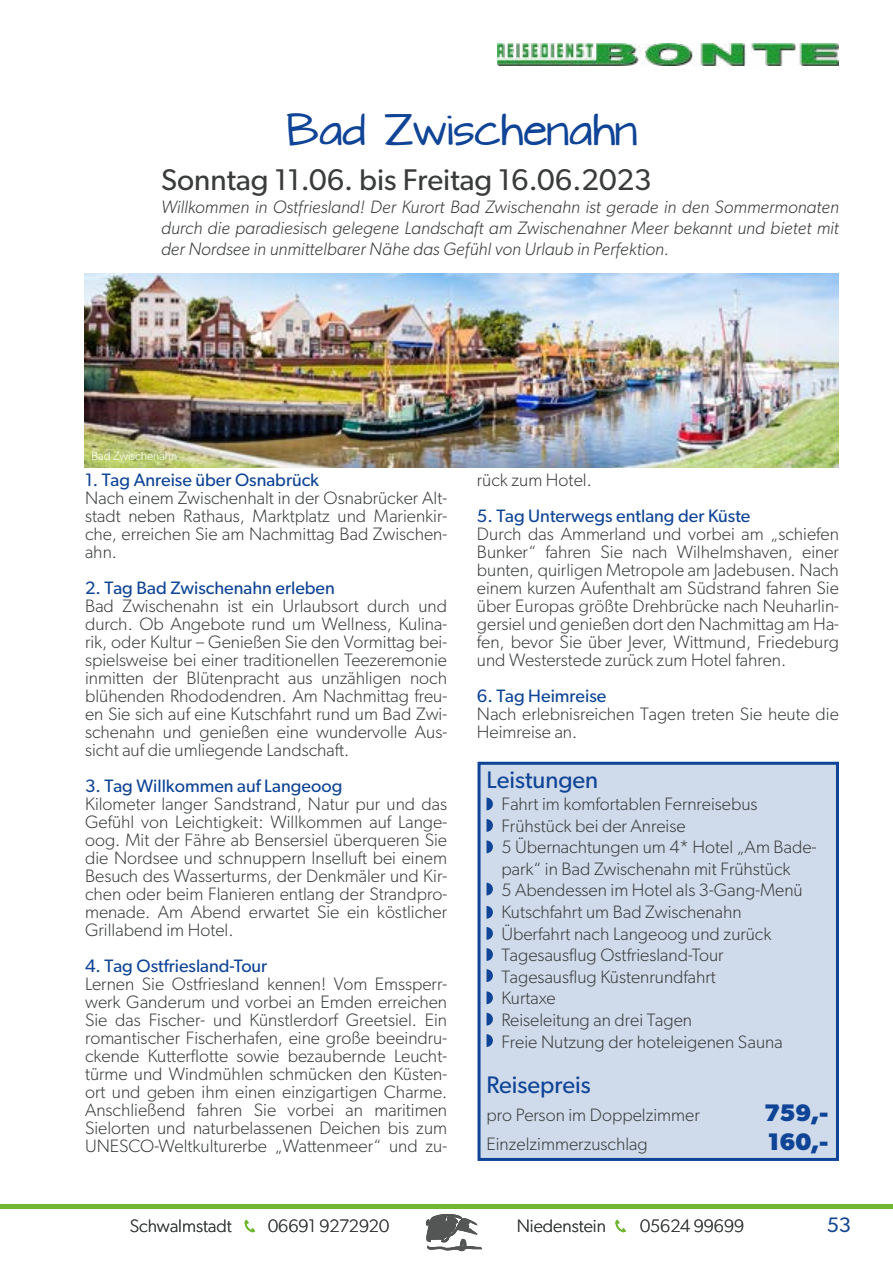
<style>
.page{position:relative;width:893px;height:1263px;background:#fff}
.page>*{position:absolute;margin:0;border:0;box-sizing:border-box;transform-origin:0 0}
.t1{font:37.5px "Architects Daughter";color:#0f4496}
.t2{font:30px "Gibson";color:#3a3c3c}
.t3{font:24px "Gibson";color:#0f4496}
.t4{font:700 24px "Gibson";color:#0f4496}
.t5{font:21px "Gibson";color:#164894}
.t6{font:300 18px/18px "Gibson";color:#3a3c3c;text-align:justify}
.t7{font:italic 300 18px/21px "Gibson";color:#3a3c3c;text-align:justify}
.t8{font:18px "Gibson";color:#0f4496}
.t9{font:300 12px "Gibson";color:#fff}
</style>
<div class="page">
<img style="left:498px;top:43px;width:341px;height:23px">
<svg style="left:426px;top:1214px;width:56px;height:37px"></svg>
<svg style="left:245px;top:1220px;width:10px;height:12px"></svg>
<svg style="left:615px;top:1220px;width:11px;height:12px"></svg>
<hr style="left:0;top:1205px;width:893px;height:4px;background:#6fb631">
<div style="left:479px;top:762px;width:360px;height:399px;background:#cfdaea"></div>
<div style="left:477px;top:762px;width:362px;height:399px;border:3px solid #0f4496"></div>
<svg style="left:486px;top:840px;width:7px;height:13px"></svg>
<svg style="left:486px;top:819px;width:7px;height:13px"></svg>
<svg style="left:486px;top:797px;width:7px;height:13px"></svg>
<svg style="left:486px;top:883px;width:7px;height:12px"></svg>
<svg style="left:486px;top:906px;width:7px;height:13px"></svg>
<svg style="left:486px;top:927px;width:7px;height:13px"></svg>
<svg style="left:486px;top:948px;width:7px;height:13px"></svg>
<svg style="left:486px;top:969px;width:7px;height:13px"></svg>
<svg style="left:486px;top:991px;width:7px;height:13px"></svg>
<svg style="left:486px;top:1013px;width:7px;height:12px"></svg>
<svg style="left:486px;top:1034px;width:7px;height:13px"></svg>
<img style="left:85px;top:274px;width:754px;height:194px">
<h1 class="t1" style="left:286px;top:103px;width:353px">Bad Zwischenahn</h1>
<h2 class="t2" style="left:161px;top:161px;width:492px">Sonntag 11.06. bis Freitag 16.06.2023</h2>
<p class="t7" style="left:161px;top:196px;width:679px">Willkommen in Ostfriesland! Der Kurort Bad Zwischenahn ist gerade in den Sommermonaten durch die paradiesisch gelegene Landschaft am Zwischenahner Meer bekannt und bietet mit der Nordsee in unmittelbarer Nähe das Gefühl von Urlaub in Perfektion.</p>
<p class="t9" style="left:91px;top:449px;width:87px">Bad Zwischenahn</p>
<p class="t8" style="left:85px;top:469px;width:235px">1. Tag Anreise über Osnabrück</p>
<p class="t6" style="left:85px;top:489px;width:364px">Nach einem Zwischenhalt in der Osnabrücker Alt&shy;stadt neben Rathaus, Marktplatz und Marienkir&shy;che, erreichen Sie am Nachmittag Bad Zwischen&shy;ahn.</p>
<p class="t8" style="left:85px;top:577px;width:251px">2. Tag Bad Zwischenahn erleben</p>
<p class="t6" style="left:85px;top:597px;width:364px">Bad Zwischenahn ist ein Urlaubsort durch und durch. Ob Angebote rund um Wellness, Kulina&shy;rik, oder Kultur – Genießen Sie den Vormittag bei&shy;spielsweise bei einer traditionellen Teezeremonie inmitten der Blütenpracht aus unzähligen noch blühenden Rhododendren. Am Nachmittag freu&shy;en Sie sich auf eine Kutschfahrt rund um Bad Zwi&shy;schenahn und genießen eine wundervolle Aus&shy;sicht auf die umliegende Landschaft.</p>
<p class="t8" style="left:85px;top:775px;width:259px">3. Tag Willkommen auf Langeoog</p>
<p class="t6" style="left:85px;top:795px;width:364px">Kilometer langer Sandstrand, Natur pur und das Gefühl von Leichtigkeit: Willkommen auf Lange&shy;oog. Mit der Fähre ab Bensersiel überqueren Sie die Nordsee und schnuppern Inselluft bei einem Besuch des Wasserturms, der Denkmäler und Kir&shy;chen oder beim Flanieren entlang der Strandpro&shy;menade. Am Abend erwartet Sie ein köstlicher Grillabend im Hotel.</p>
<p class="t8" style="left:85px;top:955px;width:184px">4. Tag Ostfriesland-Tour</p>
<p class="t6" style="left:85px;top:975px;width:364px">Lernen Sie Ostfriesland kennen! Vom Emssperr&shy;werk Ganderum und vorbei an Emden erreichen Sie das Fischer- und Künstlerdorf Greetsiel. Ein romantischer Fischerhafen, eine große beeindru&shy;ckende Kutterflotte sowie bezaubernde Leucht&shy;türme und Windmühlen schmücken den Küsten&shy;ort und geben ihm einen einzigartigen Charme.<br>Anschließend fahren Sie vorbei an maritimen Sielorten und naturbelassenen Deichen bis zum UNESCO-Weltkulturerbe „Wattenmeer“ und zu-</p>
<p class="t6" style="left:477px;top:471px;width:116px">rück zum Hotel.</p>
<p class="t8" style="left:477px;top:505px;width:275px">5. Tag Unterwegs entlang der Küste</p>
<p class="t6" style="left:477px;top:525px;width:364px">Durch das Ammerland und vorbei am „schiefen Bunker“ fahren Sie nach Wilhelmshaven, einer bunten, quirligen Metropole am Jadebusen. Nach einem kurzen Aufenthalt am Südstrand fahren Sie über Europas größte Drehbrücke nach Neuharlin&shy;gersiel und genießen dort den Nachmittag am Ha&shy;fen, bevor Sie über Jever, Wittmund, Friedeburg und Westerstede zurück zum Hotel fahren.</p>
<p class="t8" style="left:477px;top:685px;width:131px">6. Tag Heimreise</p>
<p class="t6" style="left:477px;top:705px;width:364px">Nach erlebnisreichen Tagen treten Sie heute die<br>Heimreise an.</p>
<h3 class="t3" style="left:486px;top:766px;width:113px">Leistungen</h3>
<p class="t6" style="left:501px;top:793px;width:316px;line-height:21.6px;text-align:left">Fahrt im komfortablen Fernreisebus<br>Frühstück bei der Anreise<br>5 Übernachtungen um 4* Hotel „Am Bade&shy;park“ in Bad Zwischenahn mit Frühstück<br>5 Abendessen im Hotel als 3-Gang-Menü<br>Kutschfahrt um Bad Zwischenahn<br>Überfahrt nach Langeoog und zurück<br>Tagesausflug Ostfriesland-Tour<br>Tagesausflug Küstenrundfahrt<br>Kurtaxe<br>Reiseleitung an drei Tagen<br>Freie Nutzung der hoteleigenen Sauna</p>
<h3 class="t3" style="left:486px;top:1070px;width:106px">Reisepreis</h3>
<p class="t6" style="left:486px;top:1106px;width:215px">pro Person im Doppelzimmer</p>
<h3 class="t4" style="left:764px;top:1099px;width:66px">759,-</h3>
<p class="t6" style="left:486px;top:1135px;width:163px">Einzelzimmerzuschlag</p>
<h3 class="t4" style="left:767px;top:1128px;width:63px">160,-</h3>
<p class="t6" style="left:130px;top:1217px;width:103px">Schwalmstadt</p>
<p class="t6" style="left:268px;top:1217px;width:122px">06691 9272920</p>
<p class="t6" style="left:517px;top:1217px;width:91px">Niedenstein</p>
<p class="t6" style="left:640px;top:1217px;width:106px">05624 99699</p>
<p class="t5" style="left:827px;top:1212px;width:26px">53</p>
</div>
